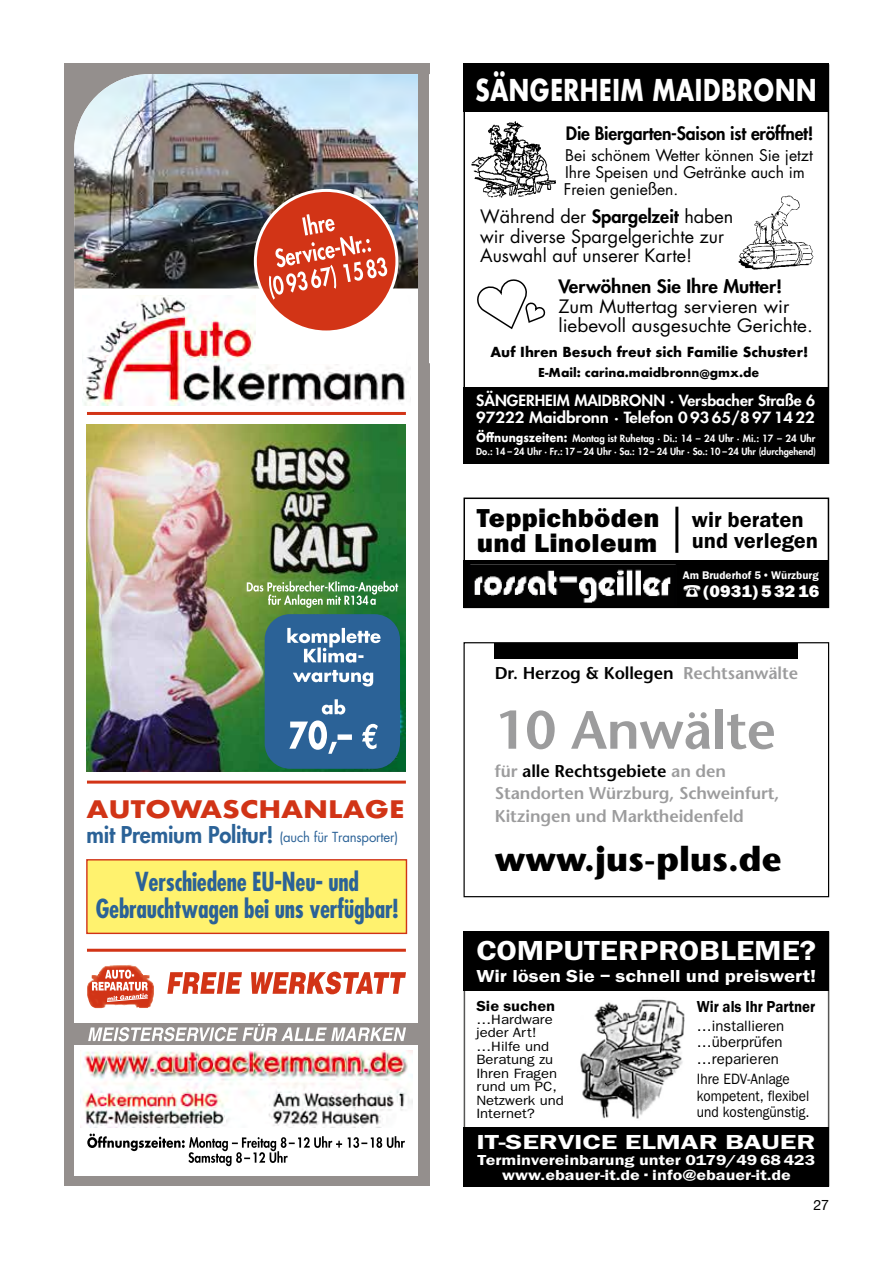
<style>
.page{position:relative;width:893px;height:1263px;background:#fff}
.page>*{position:absolute;margin:0;border:0;box-sizing:border-box;transform-origin:0 0}
.t1{font:600 53.7px "Stone Sans";letter-spacing:-.005em;color:#9c9c9d}
.t2{font:700 34.35px "Stone Sans";color:#000}
.t3{font:700 29.25px "Futura";color:#fff;scale:.79 1}
.t4{font:600 28.5px "Franklin Gothic EF";color:#fff;scale:1.12 1}
.t5{font:800 26.85px/25.8px "Franklin Gothic EF";letter-spacing:.01em;color:#000}
.t6{font:700 condensed 25.5px/27px "Futura";letter-spacing:-.01em;color:#2b6297;text-align:center;scale:.95 1}
.t7{font:700 23.55px "Futura";color:#d13416;scale:1.17 1}
.t8{font:600 22.2px/20.7px "Franklin Gothic EF";color:#000}
.t9{font:600 21px "Franklin Gothic EF";color:#fff;scale:1.38 1}
.t10{font:18px/19.6px "Futura";color:#000}
.t11{font:18px/19.6px "Futura";color:#000;scale:1.05 1}
.t12{font:600 18px "Franklin Gothic EF";color:#fff;scale:1.15 1}
.t13{font:800 18px "Futura";letter-spacing:-.01em;color:#000}
.t14{font:800 18px "Futura";letter-spacing:-.01em;color:#000;scale:1.05 1}
.t15{font:800 17.25px "Franklin Gothic EF";letter-spacing:.01em;color:#fff;scale:1.05 1}
.t16{font:600 17.1px/22.4px "Stone Sans";letter-spacing:-.005em;color:#9c9c9d}
.t17{font:600 17.1px "Stone Sans";letter-spacing:-.005em;color:#000}
.t18{font:600 16.5px "Franklin Gothic EF";color:#000;scale:.9 1}
.t19{font:15.75px/17.2px "Futura";color:#000}
.t20{font:800 15px/16.6px "Futura";color:#fff;scale:1.04 1}
.t21{font:600 15px/15px "Franklin Gothic EF";color:#fff;text-align:center;scale:1.21 1}
.t22{font:15px/16.5px "Franklin Gothic";color:#000;scale:.9 1}
.t23{font:15px/16.5px "Franklin Gothic";color:#000;text-align:justify}
.t24{font:600 15px "Franklin Gothic EF";color:#000;scale:1.1 1}
.t25{font:14.25px "Helvetica Neue";color:#000}
.t26{font:13.5px/13.5px "Franklin Gothic";color:#000;scale:1.1 1}
.t27{font:700 13.5px "Futura";color:#000}
.t28{font:13.5px "Futura";letter-spacing:-.01em;color:#2b6297}
.t29{font:800 12px/13.4px "Futura";color:#fff;text-align:right;scale:.9 1}
.t30{font:700 12px "Futura";color:#000}
.t31{font:700 12px "Futura";color:#fff;scale:.9 1}
.t32{font:600 11.55px "Franklin Gothic EF";color:#fff}
.t33{font:800 9.75px "Futura";color:#fff}
.t34{font:800 9.6px "Futura";color:#fff}
.s1{font-weight:800;font-size:22.5px}
.s2{font-weight:800}
.s3{font-weight:700;font-size:12px}
.s4{color:#9c9c9d}
.s5{color:#000}
</style>
<div class="page">
<div style="left:64px;top:63px;width:365px;height:1123px;background:#948f8d"></div>
<div style="left:74px;top:287px;width:345px;height:888px;background:#fff"></div>
<img style="left:74px;top:74px;width:345px;height:214px">
<img style="left:83px;top:295px;width:323px;height:111px">
<div style="left:256px;top:293px;width:150px;height:70px;background:#fff"></div>
<img style="left:83px;top:1050px;width:329px;height:77px">
<svg style="left:254px;top:189px;width:144px;height:144px;background:#cf6a58"></svg>
<hr style="left:87px;top:412px;width:319px;height:3px;background:#d23416">
<hr style="left:87px;top:949px;width:319px;height:3px;background:#d23416">
<svg style="left:87px;top:1133px;width:318px;height:33px"></svg>
<div style="left:64px;top:1024px;width:365px;height:21px;background:#948f8d"></div>
<svg style="left:88px;top:1024px;width:318px;height:17px"></svg>
<img style="left:87px;top:965px;width:67px;height:43px">
<svg style="left:167px;top:971px;width:239px;height:23px"></svg>
<svg style="left:92px;top:970px;width:56px;height:32px"></svg>
<hr style="left:87px;top:781px;width:319px;height:3px;background:#d23416">
<img style="left:87px;top:425px;width:319px;height:347px">
<div style="left:265px;top:614px;width:135px;height:155px;background:#2b6297;border-radius:26px"></div>
<svg style="left:287px;top:628px;width:94px;height:35px"></svg>
<svg style="left:293px;top:670px;width:80px;height:16px"></svg>
<svg style="left:322px;top:699px;width:23px;height:15px"></svg>
<svg style="left:289px;top:720px;width:63px;height:34px"></svg>
<svg style="left:362px;top:724px;width:16px;height:25px"></svg>
<svg style="left:247px;top:581px;width:151px;height:27px;background:#6fa264"></svg>
<div style="left:87px;top:860px;width:319px;height:73px;background:#fff26e"></div>
<div style="left:86px;top:859px;width:321px;height:75px;border:1px solid #d13416"></div>
<div style="left:464px;top:931px;width:365px;height:60px;background:#000"></div>
<div style="left:464px;top:1127px;width:365px;height:59px;background:#000"></div>
<img style="left:580px;top:999px;width:105px;height:120px">
<div style="left:495px;top:643px;width:303px;height:15px;background:#000"></div>
<div style="left:463px;top:642px;width:366px;height:255px;border:1px solid #000"></div>
<div style="left:463px;top:560px;width:366px;height:48px;background:#000"></div>
<div style="left:463px;top:497px;width:366px;height:111px;border:2px solid #000"></div>
<img style="left:474px;top:569px;width:197px;height:34px">
<hr style="left:675px;top:507px;width:3px;height:46px;background:#000">
<img style="left:471px;top:121px;width:84px;height:77px">
<img style="left:738px;top:195px;width:76px;height:75px">
<svg style="left:477px;top:279px;width:69px;height:51px"></svg>
<div style="left:463px;top:387px;width:366px;height:76px;background:#000"></div>
<div style="left:463px;top:64px;width:366px;height:48px;background:#000"></div>
<h3 class="t7" style="left:86px;top:792px;width:274px">AUTOWASCHANLAGE</h3>
<p class="t28" style="left:86px;top:827px;width:313px"><span class="s1">mit Premium Politur!</span> (auch für Transporter)</p>
<h3 class="t6" style="left:96px;top:868px;width:320px">Verschiedene EU-Neu- und<br>Gebrauchtwagen bei uns verfügbar!</h3>
<h3 class="t3" style="left:475px;top:69px;width:434px">SÄNGERHEIM MAIDBRONN</h3>
<h3 class="t13" style="left:566px;top:121px;width:249px">Die Biergarten-Saison ist eröffnet!</h3>
<h3 class="t19" style="left:564px;top:146px;width:250px">Bei schönem Wetter können Sie jetzt<br>Ihre Speisen und Getränke auch im<br>Freien genießen.</h3>
<h3 class="t10" style="left:480px;top:206px;width:255px">Während der <span class="s2">Spargelzeit</span> haben wir diverse Spargelgerichte zur<br>Auswahl auf unserer Karte!</h3>
<h3 class="t14" style="left:558px;top:274px;width:215px">Verwöhnen Sie Ihre Mutter!</h3>
<h3 class="t11" style="left:558px;top:296px;width:244px">Zum Muttertag servieren wir liebevoll ausgesuchte Gerichte.</h3>
<p class="t27" style="left:490px;top:343px;width:319px">Auf Ihren Besuch freut sich Familie Schuster!</p>
<p class="t30" style="left:538px;top:363px;width:223px">E-Mail: carina.maidbronn@gmx.de</p>
<p class="t20" style="left:476px;top:392px;width:327px">SÄNGERHEIM MAIDBRONN · Versbacher Straße 6<br>97222 Maidbronn · Telefon 09365/8971422</p>
<p class="t33" style="left:476px;top:432px;width:340px"><span class="s3">Öffnungszeiten:</span> Montag ist Ruhetag · Di.: 14 – 24 Uhr · Mi.: 17 – 24 Uhr</p>
<p class="t34" style="left:476px;top:445px;width:341px">Do.: 14 – 24 Uhr · Fr.: 17 – 24 Uhr · Sa.: 12 – 24 Uhr · So.: 10 –24 Uhr (durchgehend)</p>
<p class="t31" style="left:486px;top:429px;width:10px">f</p>
<p class="t29" style="left:476px;top:431px;width:380px">Mo. Ruhetag · Dien. 14–24 Uhr · Mittw. 17–24 Uhr<br>Do. 14–24 Uhr · Fr. 17–24 Uhr · Sams. 12– 24 Uhr · Sonn. 10–24 Uhr (durchgehend)</p>
<h3 class="t5" style="left:477px;top:505px;width:184px">Teppichböden und Linoleum</h3>
<h3 class="t8" style="left:692px;top:509px;width:128px">wir beraten und verlegen</h3>
<p class="t32" style="left:683px;top:568px;width:137px">Am Bruderhof 5 • Würzburg</p>
<h3 class="t15" style="left:683px;top:582px;width:131px">☎(0931) 5 3216</h3>
<h3 class="t17" style="left:495px;top:663px;width:305px">Dr. Herzog &amp; Kollegen <span class="s4">Rechtsanwälte</span></h3>
<h1 class="t1" style="left:495px;top:697px;width:283px">10 Anwälte</h1>
<h3 class="t16" style="left:495px;top:760px;width:286px">für <span class="s5">alle Rechtsgebiete</span> an den<br>Standorten Würzburg, Schweinfurt,<br>Kitzingen und Marktheidenfeld</h3>
<h2 class="t2" style="left:495px;top:837px;width:288px">www.jus-plus.de</h2>
<h3 class="t4" style="left:476px;top:934px;width:305px">COMPUTERPROBLEME?</h3>
<h3 class="t12" style="left:476px;top:966px;width:297px">Wir lösen Sie – schnell und preiswert!</h3>
<p class="t24" style="left:476px;top:997px;width:73px">Sie suchen</p>
<p class="t26" style="left:476px;top:1012px;width:81px">…Hardware jeder Art! …Hilfe und<br>Beratung zu<br>Ihren Fragen rund um PC,<br>Netzwerk und<br>Internet?</p>
<h3 class="t18" style="left:697px;top:997px;width:133px">Wir als Ihr Partner</h3>
<p class="t23" style="left:697px;top:1017px;width:89px">…installieren …überprüfen …reparieren</p>
<p class="t22" style="left:697px;top:1070px;width:127px">Ihre EDV-Anlage kompetent, flexibel und kostengünstig.</p>
<h3 class="t9" style="left:476px;top:1130px;width:247px">IT-SERVICE ELMAR BAUER</h3>
<p class="t21" style="left:478px;top:1153px;width:281px">Terminvereinbarung unter 0179/49 68 423 www.ebauer-it.de · info@ebauer-it.de</p>
<p class="t25" style="left:813px;top:1194px;width:17px">27</p>
</div>
